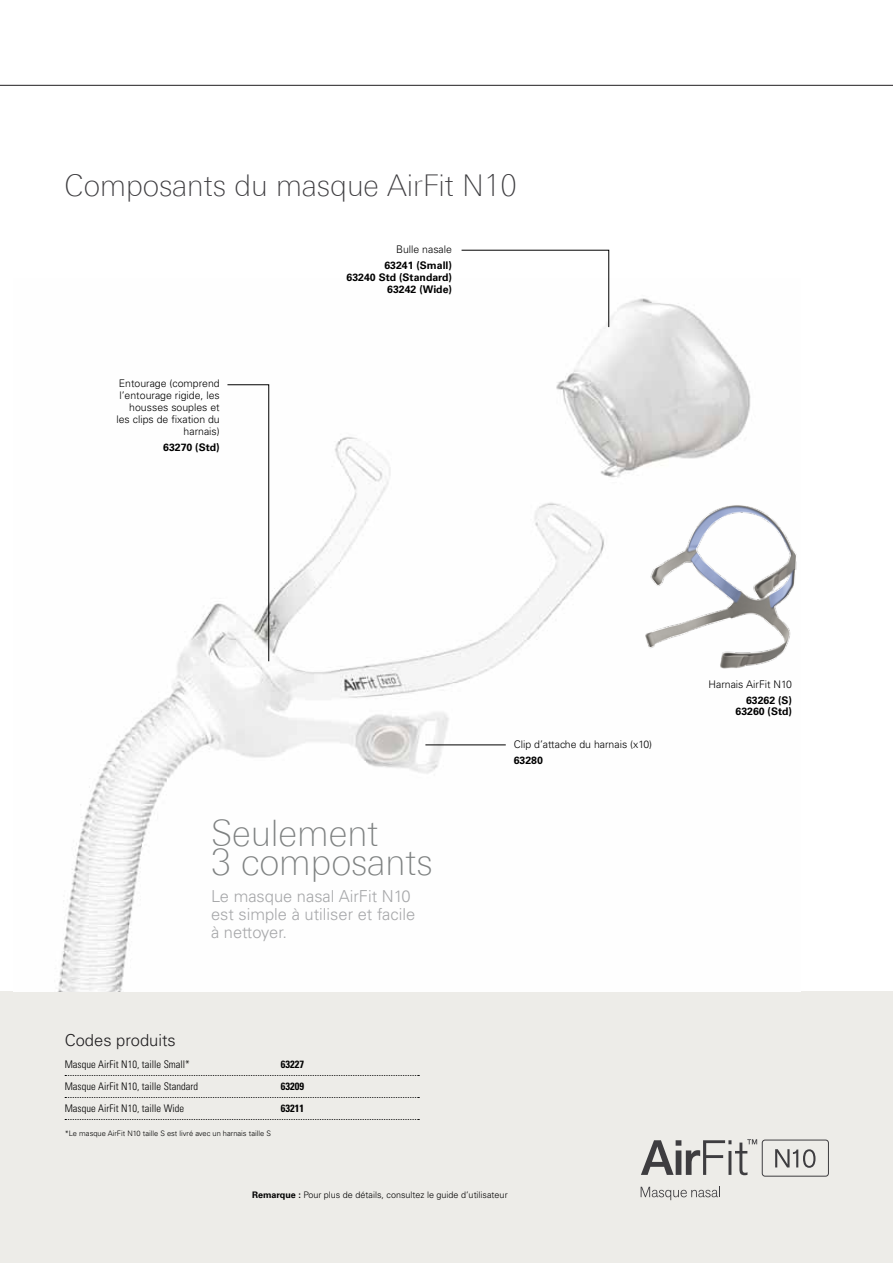
<style>
.page{position:relative;width:893px;height:1263px;background:#fff}
.page>*{position:absolute;margin:0;border:0;box-sizing:border-box;transform-origin:0 0}
.t1{font:100 36.45px/29px "Linotype Univers 230";color:#7e8181}
.t2{font:100 30px "Linotype Univers 230";color:#3e3d40}
.t3{font:300 16.5px/18px "Univers LT Std";color:#a7a8aa}
.t4{font:300 16.5px "Univers LT Std";color:#201e20}
.t5{font:300 10.5px/12px "Univers LT Std";color:#000;text-align:right}
.t6{font:300 condensed 10.5px "Univers LT Std";color:#000}
.t7{font:700 10.5px/12px "Univers LT Std";color:#000;text-align:right}
.t8{font:700 condensed 10.5px "Univers LT Std";color:#000}
.t9{font:300 9px "Univers LT Std";color:#000}
.t10{font:300 7.5px "Univers LT Std";color:#000}
.s1{font-weight:700}
</style>
<div class="page">
<div style="left:0;top:991px;width:893px;height:272px;background:#edece8"></div>
<img style="left:58px;top:279px;width:693px;height:712px">
<svg style="left:461px;top:250px;width:148px;height:78px"></svg>
<svg style="left:227px;top:384px;width:42px;height:278px"></svg>
<hr style="left:0;top:85px;width:893px;height:1px;background:#201e20">
<svg style="left:65px;top:1075px;width:354px;height:1px"></svg>
<svg style="left:65px;top:1097px;width:354px;height:1px"></svg>
<svg style="left:65px;top:1119px;width:354px;height:1px"></svg>
<svg style="left:641px;top:1187px;width:79px;height:13px"></svg>
<div style="left:762px;top:1140px;width:67px;height:36px;border:1px solid #3e3d40;border-radius:3px"></div>
<svg style="left:775px;top:1149px;width:40px;height:19px"></svg>
<svg style="left:641px;top:1139px;width:116px;height:36px"></svg>
<hr style="left:425px;top:745px;width:81px;height:1px;background:#000">
<img style="left:621px;top:493px;width:176px;height:214px">
<h2 class="t2" style="left:64px;top:168px;width:454px">Composants du masque AirFit N10</h2>
<p class="t5" style="left:116px;top:377px;width:105px">Entourage (comprend l’entourage rigide, les housses souples et les clips de fixation du harnais)</p>
<p class="t7" style="left:163px;top:441px;width:58px">63270 (Std)</p>
<p class="t5" style="left:396px;top:243px;width:58px">Bulle nasale</p>
<p class="t7" style="left:347px;top:259px;width:107px">63241 (Small)<br>63240 Std (Standard)<br>63242 (Wide)</p>
<h1 class="t1" style="left:211px;top:818px;width:223px">Seulement<br>3 composants</h1>
<h3 class="t3" style="left:211px;top:887px;width:206px">Le masque nasal AirFit N10 est simple à utiliser et facile à nettoyer.</h3>
<h3 class="t4" style="left:65px;top:1030px;width:112px">Codes produits</h3>
<p class="t6" style="left:65px;top:1058px;width:127px">Masque AirFit N10, taille Small*</p>
<p class="t8" style="left:281px;top:1058px;width:25px">63227</p>
<p class="t6" style="left:65px;top:1080px;width:135px">Masque AirFit N10, taille Standard</p>
<p class="t8" style="left:281px;top:1080px;width:25px">63209</p>
<p class="t6" style="left:65px;top:1102px;width:121px">Masque AirFit N10, taille Wide</p>
<p class="t8" style="left:281px;top:1102px;width:25px">63211</p>
<p class="t10" style="left:65px;top:1129px;width:208px">*Le masque AirFit N10 taille S est livré avec un harnais taille S</p>
<p class="t5" style="left:514px;top:738px;width:140px">Clip d’attache du harnais (x10)</p>
<p class="t7" style="left:514px;top:755px;width:31px">63280</p>
<p class="t9" style="left:252px;top:1190px;width:257px"><span class="s1">Remarque :</span> Pour plus de détails, consultez le guide d’utilisateur</p>
<p class="t5" style="left:709px;top:678px;width:85px">Harnais AirFit N10</p>
<p class="t7" style="left:735px;top:694px;width:58px;line-height:11.4px">63262 (S)<br>63260 (Std)</p>
</div>
